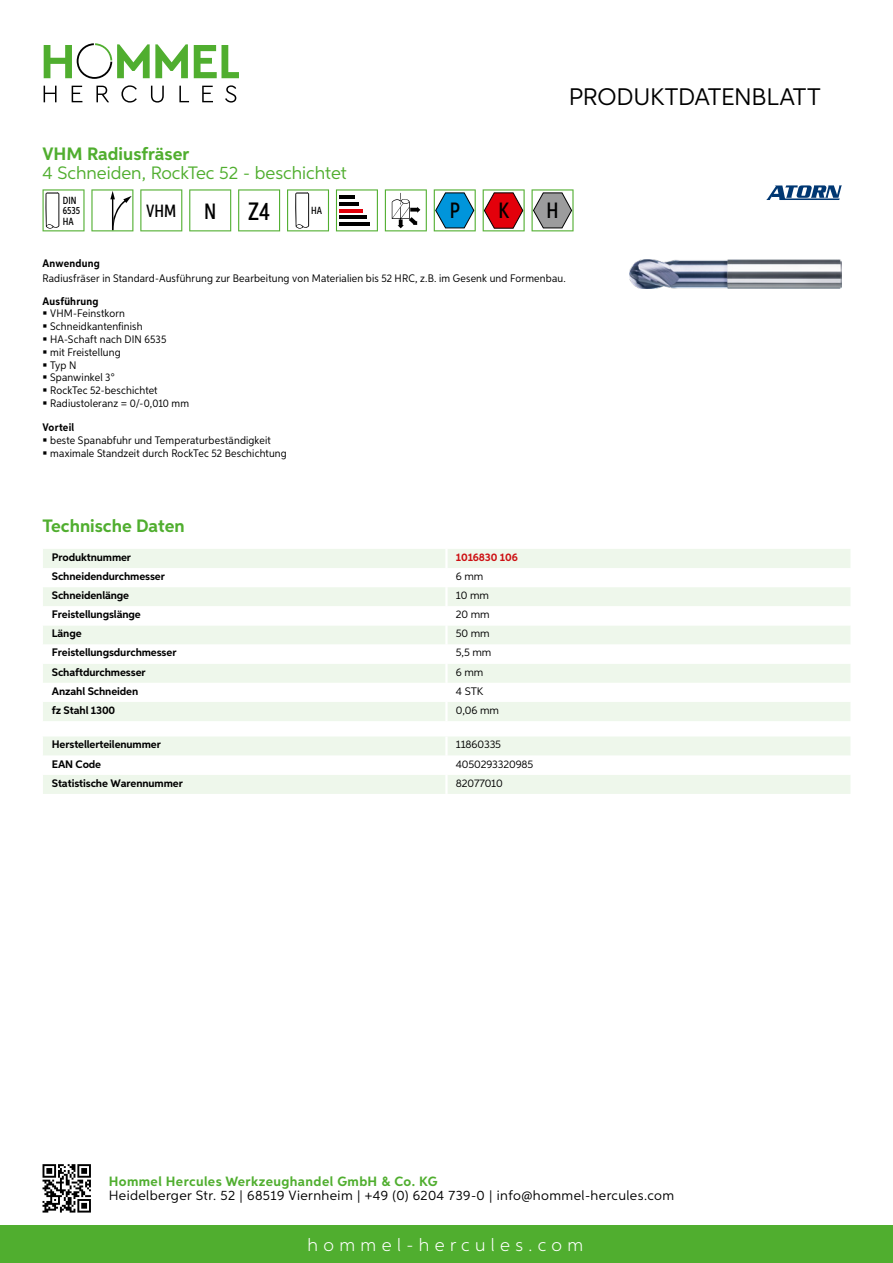
<style>
.page{position:relative;width:893px;height:1263px;background:#fff}
.page>*{position:absolute;margin:0;border:0;box-sizing:border-box;transform-origin:0 0}
.t1{font:500 25.2px "Aspira XX Nar";color:#000}
.t2{font:24px "Aspira";letter-spacing:-.01em;color:#000}
.t3{font:500 22.2px "Aspira XX Nar";color:#000}
.t4{font:18px "Aspira";color:#50ae2f}
.t5{font:700 18px "Aspira";color:#50ae2f}
.t6{font:300 18px "Aspira";letter-spacing:.3em;color:#fff}
.t7{font:500 17.85px "Aspira XX Nar";color:#000}
.t8{font:13.5px "Aspira";letter-spacing:.03em;color:#000}
.t9{font:700 13.5px "Aspira";letter-spacing:.03em;color:#50ae2f}
.t10{font:10.95px/12.8px "Aspira Nar";letter-spacing:.015em;color:#000}
.t11{font:700 10.95px "Aspira";letter-spacing:-.01em;color:#000}
.t12{font:10.95px "Aspira";letter-spacing:-.01em;color:#000}
.t13{font:700 10.95px "Aspira Nar";letter-spacing:.02em;color:#000}
.t14{font:700 10.95px "Aspira";letter-spacing:-.01em;color:#cd1013}
.t15{font:500 10.35px/10.4px "Aspira XX Nar";color:#000}
.s1{font-size:22.2px}
</style>
<div class="page">
<div style="left:0;top:1226px;width:893px;height:37px;background:#50ae2f"></div>
<svg style="left:43px;top:1164px;width:48px;height:48px"></svg>
<svg style="left:194px;top:45px;width:45px;height:33px"></svg>
<svg style="left:44px;top:43px;width:144px;height:36px"></svg>
<svg style="left:44px;top:86px;width:13px;height:16px"></svg>
<svg style="left:72px;top:86px;width:10px;height:16px"></svg>
<svg style="left:96px;top:86px;width:13px;height:16px"></svg>
<svg style="left:121px;top:85px;width:16px;height:18px"></svg>
<svg style="left:151px;top:86px;width:13px;height:17px"></svg>
<svg style="left:179px;top:86px;width:10px;height:16px"></svg>
<svg style="left:202px;top:86px;width:11px;height:16px"></svg>
<svg style="left:225px;top:85px;width:11px;height:18px"></svg>
<div style="left:43px;top:549px;width:807px;height:172px;background:#eef7eb"></div>
<svg style="left:43px;top:568px;width:807px;height:134px"></svg>
<hr style="left:445px;top:549px;width:3px;height:19px;background:#fff">
<hr style="left:445px;top:568px;width:3px;height:19px;background:#fff">
<hr style="left:445px;top:587px;width:3px;height:19px;background:#fff">
<hr style="left:445px;top:606px;width:3px;height:19px;background:#fff">
<hr style="left:445px;top:625px;width:3px;height:19px;background:#fff">
<hr style="left:445px;top:644px;width:3px;height:20px;background:#fff">
<hr style="left:445px;top:664px;width:3px;height:19px;background:#fff">
<hr style="left:445px;top:683px;width:3px;height:19px;background:#fff">
<hr style="left:445px;top:702px;width:3px;height:19px;background:#fff">
<svg style="left:43px;top:737px;width:807px;height:57px"></svg>
<hr style="left:445px;top:775px;width:3px;height:19px;background:#fff">
<svg style="left:43px;top:189px;width:42px;height:42px"></svg>
<svg style="left:91px;top:189px;width:42px;height:42px"></svg>
<svg style="left:140px;top:189px;width:42px;height:42px"></svg>
<svg style="left:189px;top:189px;width:42px;height:42px"></svg>
<svg style="left:238px;top:189px;width:42px;height:42px"></svg>
<svg style="left:287px;top:189px;width:42px;height:42px"></svg>
<svg style="left:336px;top:189px;width:42px;height:42px"></svg>
<hr style="left:339px;top:196px;width:16px;height:3px;background:#000">
<hr style="left:339px;top:202px;width:20px;height:4px;background:#000">
<hr style="left:339px;top:209px;width:23px;height:3px;background:#e3000b">
<hr style="left:339px;top:216px;width:27px;height:3px;background:#000">
<hr style="left:339px;top:222px;width:31px;height:4px;background:#000">
<svg style="left:385px;top:189px;width:42px;height:42px"></svg>
<svg style="left:434px;top:189px;width:42px;height:42px"></svg>
<svg style="left:483px;top:189px;width:42px;height:42px"></svg>
<svg style="left:532px;top:189px;width:42px;height:42px"></svg>
<img style="left:629px;top:259px;width:213px;height:30px">
<svg style="left:766px;top:185px;width:76px;height:15px"></svg>
<h2 class="t2" style="left:569px;top:82px;width:253px">Produktdatenblatt</h2>
<h3 class="t5" style="left:43px;top:142px;width:148px">VHM Radiusfräser</h3>
<h3 class="t4" style="left:43px;top:162px;width:306px">4 Schneiden, RockTec 52 - beschichtet</h3>
<p class="t15" style="left:63px;top:195px;width:19px">DIN<br>6535<br>HA</p>
<h3 class="t7" style="left:146px;top:200px;width:72px">VHM <span class="s1">N</span></h3>
<h1 class="t1" style="left:248px;top:196px;width:23px">Z4</h1>
<p class="t15" style="left:311px;top:205px;width:12px">HA</p>
<h3 class="t3" style="left:450px;top:197px;width:12px">P</h3>
<h3 class="t3" style="left:498px;top:197px;width:12px">K</h3>
<h3 class="t3" style="left:546px;top:197px;width:14px">H</h3>
<p class="t13" style="left:43px;top:257px;width:59px">Anwendung</p>
<p class="t10" style="left:43px;top:272px;width:525px">Radiusfräser in Standard-Ausführung zur Bearbeitung von Materialien bis 52 HRC, z.B. im Gesenk und Formenbau.</p>
<p class="t13" style="left:43px;top:294px;width:58px">Ausführung</p>
<p class="t10" style="left:50px;top:307px;width:141px">VHM-Feinstkorn<br>Schneidkantenfinish<br>HA-Schaft nach DIN 6535<br>mit Freistellung<br>Typ N<br>Spanwinkel 3°<br>RockTec 52-beschichtet<br>Radiustoleranz = 0/-0,010 mm</p>
<p class="t13" style="left:43px;top:421px;width:33px">Vorteil</p>
<p class="t10" style="left:50px;top:434px;width:238px">beste Spanabfuhr und Temperaturbeständigkeit maximale Standzeit durch RockTec 52 Beschichtung</p>
<h3 class="t5" style="left:43px;top:515px;width:144px">Technische Daten</h3>
<p class="t11" style="left:52px;top:550px;width:81px">Produktnummer</p>
<p class="t14" style="left:456px;top:550px;width:63px">1016830 106</p>
<p class="t11" style="left:52px;top:569px;width:115px">Schneidendurchmesser</p>
<p class="t12" style="left:456px;top:569px;width:29px">6 mm</p>
<p class="t11" style="left:52px;top:589px;width:79px">Schneidenlänge</p>
<p class="t12" style="left:456px;top:589px;width:35px">10 mm</p>
<p class="t11" style="left:52px;top:608px;width:90px">Freistellungslänge</p>
<p class="t12" style="left:456px;top:608px;width:35px">20 mm</p>
<p class="t11" style="left:52px;top:627px;width:31px">Länge</p>
<p class="t12" style="left:456px;top:627px;width:35px">50 mm</p>
<p class="t11" style="left:52px;top:646px;width:126px">Freistellungsdurchmesser</p>
<p class="t12" style="left:456px;top:646px;width:37px">5,5 mm</p>
<p class="t11" style="left:52px;top:665px;width:95px">Schaftdurchmesser</p>
<p class="t12" style="left:456px;top:665px;width:29px">6 mm</p>
<p class="t11" style="left:52px;top:684px;width:88px">Anzahl Schneiden</p>
<p class="t12" style="left:456px;top:684px;width:23px">4 STK</p>
<p class="t11" style="left:52px;top:703px;width:65px">fz Stahl 1300</p>
<p class="t12" style="left:456px;top:703px;width:45px">0,06 mm</p>
<p class="t11" style="left:52px;top:738px;width:111px">Herstellerteilenummer</p>
<p class="t12" style="left:456px;top:738px;width:47px">11860335</p>
<p class="t11" style="left:52px;top:757px;width:51px">EAN Code</p>
<p class="t12" style="left:456px;top:757px;width:79px">4050293320985</p>
<p class="t11" style="left:52px;top:776px;width:132px">Statistische Warennummer</p>
<p class="t12" style="left:456px;top:776px;width:49px">82077010</p>
<p class="t9" style="left:109px;top:1172px;width:330px">Hommel Hercules Werkzeughandel GmbH &amp; Co. KG</p>
<p class="t8" style="left:109px;top:1187px;width:567px">Heidelberger Str. 52 | 68519 Viernheim | +49 (0) 6204 739-0 | info@hommel-hercules.com</p>
<h3 class="t6" style="left:307px;top:1234px;width:277px">hommel-hercules.com</h3>
</div>
